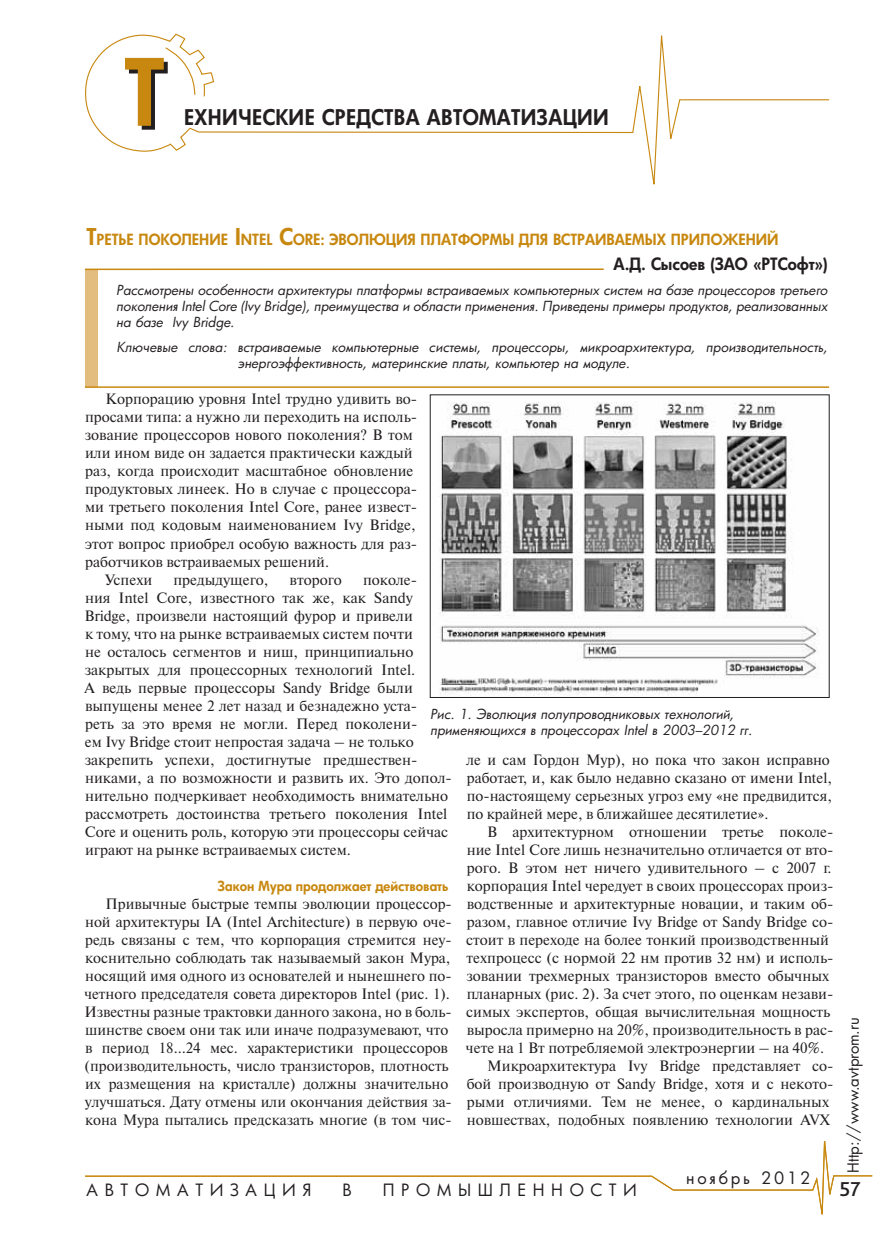
<style>
.page{position:relative;width:893px;height:1234px;background:#fff}
.page>*{position:absolute;margin:0;border:0;box-sizing:border-box;transform-origin:0 0}
.t1{font:800 90px "Futura Cyr";color:#c8880f}
.t2{font:800 21px "Futura Cyr";letter-spacing:.02em;color:#231f20}
.t3{font:500 21px "Bliss Pro";color:#231f20}
.t4{font:16.5px "Futura Cyr";letter-spacing:.4em;color:#231f20}
.Annotac{font:800 16.5px "Futura Cyr";color:#231f20}
.t5{font:16.5px "Futura Cyr";letter-spacing:.17em;color:#231f20}
.t6{font:15px/18px "Newton C";color:#231f20}
.Avtor_st{font:800 15px "Futura Cyr";color:#c8880f}
.t7{font:15px "Futura Cyr";color:#231f20}
.Annotac-2{font:italic 13.5px/16.2px "Futura Cyr";color:#231f20;text-align:justify}
.st_Avtor{font:italic 13.5px/16.5px "Futura Cyr";color:#231f20}
.t8{font:800 13.5px "Futura Cyr";color:#c8880f}
.s1{font-size:22.5px}
</style>
<div class="page">
<svg style="left:85px;top:1141px;width:788px;height:74px"></svg>
<svg style="left:85px;top:33px;width:745px;height:152px"></svg>
<div style="left:85px;top:269px;width:12px;height:117px;background:#e3bc7f"></div>
<hr style="left:85px;top:268px;width:519px;height:2px;background:#c8880f">
<hr style="left:85px;top:386px;width:744px;height:2px;background:#c8880f">
<img style="left:439px;top:401px;width:380px;height:294px">
<p class="t1" style="left:124px;top:37px;width:42px">Т</p>
<p class="t2" style="left:184px;top:105px;width:426px">ЕХНИЧЕСКИЕ СРЕДСТВА АВТОМАТИЗАЦИИ</p>
<p class="Avtor_st" style="left:86px;top:230px;width:694px"><span class="s1">Т</span>РЕТЬЕ ПОКОЛЕНИЕ <span class="s1">I</span>NTEL <span class="s1">C</span>ORE: ЭВОЛЮЦИЯ ПЛАТФОРМЫ ДЛЯ ВСТРАИВАЕМЫХ ПРИЛОЖЕНИЙ</p>
<p class="Annotac" style="left:613px;top:254px;width:216px">А.Д. Сысоев (ЗАО «РТСофт»)</p>
<p class="Annotac-2" style="left:116px;top:282px;width:713px">Рассмотрены особенности архитектуры платформы встраиваемых компьютерных систем на базе процессоров третьего поколения Intel Core (Ivy Bridge), преимущества и области применения. Приведены примеры продуктов, реализованных на базе Ivy Bridge.</p>
<p class="Annotac-2" style="left:238px;top:339px;width:591px;text-indent:-122px">Ключевые слова: встраиваемые компьютерные системы, процессоры, микроархитектура, производительность, энергоэффективность, материнские платы, компьютер на модуле.</p>
<p class="t6" style="left:85px;top:390px;width:334px;text-indent:21px">Корпорацию уровня Intel трудно удивить во&shy;просами типа: а нужно ли переходить на исполь&shy;зование процессоров нового поколения? В том или ином виде он задается практически каждый раз, когда происходит масштабное обновление продуктовых линеек. Но в случае с процессора&shy;ми третьего поколения Intel Core, ранее извест&shy;ными под кодовым наименованием Ivy Bridge, этот вопрос приобрел особую важность для раз&shy;работчиков встраиваемых решений.</p>
<p class="t6" style="left:105px;top:570px;width:49px">Успехи</p>
<p class="t6" style="left:173px;top:570px;width:96px">предыдущего,</p>
<p class="t6" style="left:290px;top:570px;width:54px">второго</p>
<p class="t6" style="left:84px;top:570px;width:369px;text-indent:279px">поколе-<br>ния Intel Core, известного так же, как Sandy Bridge, произвели настоящий фурор и привели<br>к тому, что на рынке встраиваемых систем почти<br>не осталось сегментов и ниш, принципиально закрытых для процессорных технологий Intel.<br>А ведь первые процессоры Sandy Bridge были выпущены менее 2 лет назад и безнадежно уста-<br>реть за это время не могли. Перед поколени-<br>ем Ivy Bridge стоит непростая задача – не только закрепить успехи, достигнутые предшествен&shy;никами, а по возможности и развить их. Это допол&shy;нительно подчеркивает необходимость внимательно рассмотреть достоинства третьего поколения Intel Core и оценить роль, которую эти процессоры сейчас играют на рынке встраиваемых систем.</p>
<p class="t8" style="left:218px;top:877px;width:232px">Закон Мура продолжает действовать</p>
<p class="t6" style="left:84px;top:894px;width:369px;text-indent:21px">Привычные быстрые темпы эволюции процессор&shy;ной архитектуры IA (Intel Architecture) в первую оче&shy;редь связаны с тем, что корпорация стремится неу&shy;коснительно соблюдать так называемый закон Мура, носящий имя одного из основателей и нынешнего по&shy;четного председателя совета директоров Intel (рис. 1).<br>Известны разные трактовки данного закона, но в боль&shy;шинстве своем они так или иначе подразумевают, что в период 18…24 мес. характеристики процессоров (производительность, число транзисторов, плотность их размещения на кристалле) должны значительно улучшаться. Дату отмены или окончания действия за&shy;кона Мура пытались предсказать многие (в том чис-</p>
<p class="st_Avtor" style="left:430px;top:705px;width:324px">Рис. 1. Эволюция полупроводниковых технологий, применяющихся в процессорах Intel в 2003–2012 гг.</p>
<p class="t6" style="left:467px;top:750px;width:367px">ле и сам Гордон Мур), но пока что закон исправно работает, и, как было недавно сказано от имени Intel, по-настоящему серьезных угроз ему «не предвидится, по крайней мере, в ближайшее десятилетие».</p>
<p class="t6" style="left:466px;top:822px;width:369px;text-indent:21px">В архитектурном отношении третье поколе&shy;ние Intel Core лишь незначительно отличается от вто&shy;рого. В этом нет ничего удивительного – с 2007 г. корпорация Intel чередует в своих процессорах произ&shy;водственные и архитектурные новации, и таким об&shy;разом, главное отличие Ivy Bridge от Sandy Bridge со&shy;стоит в переходе на более тонкий производственный техпроцесс (с нормой 22 нм против 32 нм) и исполь&shy;зовании трехмерных транзисторов вместо обычных планарных (рис. 2). За счет этого, по оценкам незави&shy;симых экспертов, общая вычислительная мощность выросла примерно на 20%, производительность в рас&shy;чете на 1 Вт потребляемой электроэнергии – на 40%.</p>
<p class="t6" style="left:467px;top:1056px;width:368px;text-indent:21px">Микроархитектура Ivy Bridge представляет со&shy;бой производную от Sandy Bridge, хотя и с некото&shy;рыми отличиями. Тем не менее, о кардинальных новшествах, подобных появлению технологии AVX</p>
<p class="t7" style="left:844px;top:1172px;width:157px;rotate:-90deg">Http://www.avtprom.ru</p>
<p class="t5" style="left:686px;top:1167px;width:126px">ноябрь 2012</p>
<p class="t4" style="left:87px;top:1179px;width:226px">АВТОМАТИЗАЦИЯ</p>
<p class="t4" style="left:342px;top:1179px;width:11px">В</p>
<p class="t4" style="left:383px;top:1179px;width:256px">ПРОМЫШЛЕННОСТИ</p>
<h2 class="t3" style="left:839px;top:1176px;width:23px">57</h2>
</div>
